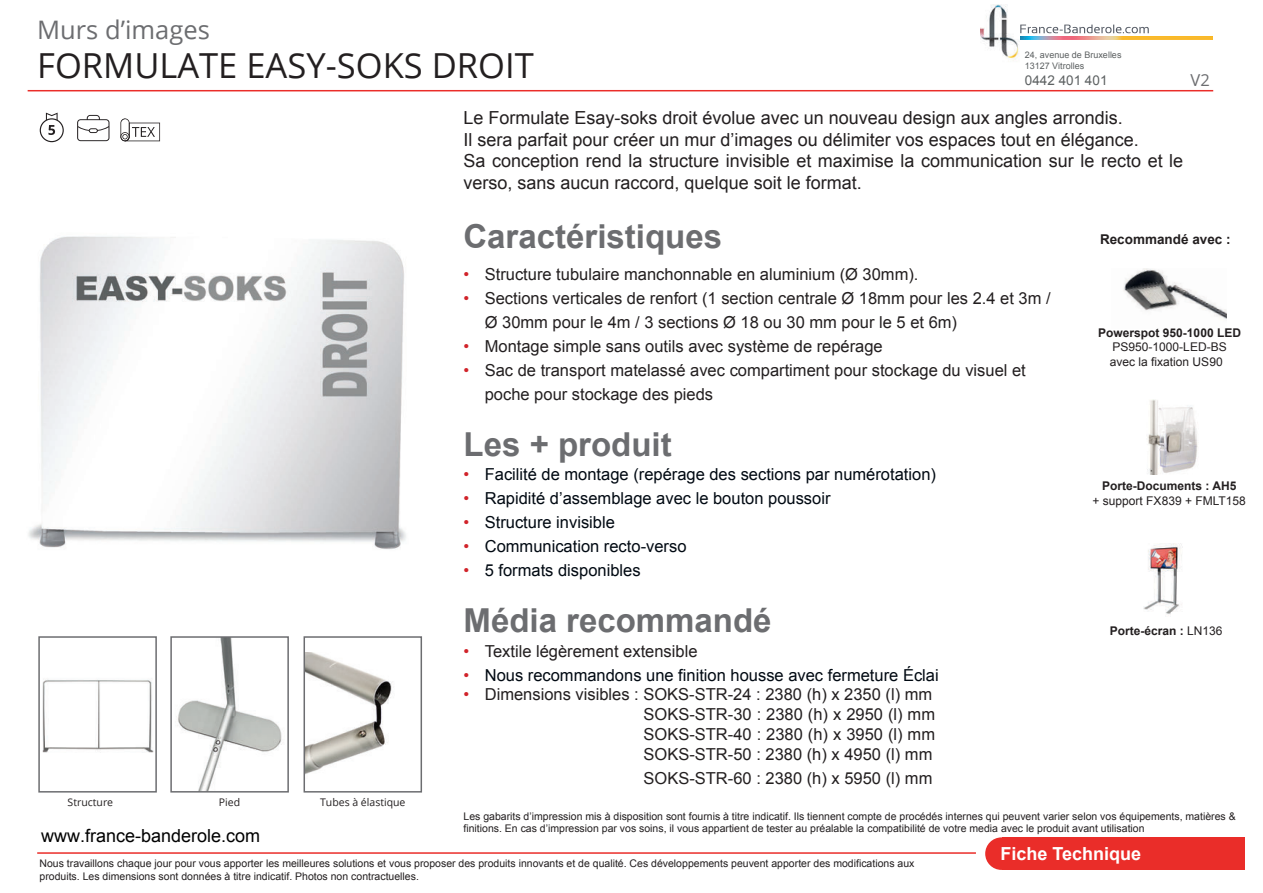
<style>
.page{position:relative;width:1263px;height:893px;background:#fff}
.page>*{position:absolute;margin:0;border:0;box-sizing:border-box;transform-origin:0 0}
.t1{font:34.5px "Open Sans";color:#231f20}
.t2{font:700 33px "Arial";color:#6c6d70}
.t3{font:25.5px "Open Sans";color:#6c6d70}
.t4{font:18px/21.6px "Arial";color:#231f20}
.t5{font:18px "Arial";color:#000}
.t6{font:700 18px "Arial";color:#fff}
.t7{font:16.5px/24px "Arial";color:#231f20}
.t8{font:16.5px "Arial";color:#000912}
.t9{font:16.5px "Open Sans";color:#6c6d70}
.t10{font:700 13.5px "Arial";color:#231f20}
.t11{font:13.5px "Arial";color:#5d6162}
.t12{font:700 12px "Arial";color:#231f20}
.t13{font:12px/14.4px "Arial";color:#231f20}
.t14{font:10.5px/12.6px "Arial";color:#231f20}
.t15{font:10.5px "Open Sans";color:#231f20}
.t16{font:9px/10.8px "Arial";color:#5d6162}
.s1{color:#d1232a}
.s2{font-weight:400}
</style>
<div class="page">
<hr style="left:28px;top:90px;width:1185px;height:1px;background:#ea2d29">
<img style="left:42px;top:679px;width:112px;height:74px">
<div style="left:38px;top:636px;width:119px;height:157px;border:2px solid #6c6d70"></div>
<img style="left:306px;top:652px;width:87px;height:122px">
<div style="left:303px;top:636px;width:119px;height:157px;border:2px solid #6c6d70"></div>
<div style="left:985px;top:837px;width:33px;height:33px;background:#ea2d29;border-radius:50%"></div>
<div style="left:1002px;top:837px;width:243px;height:33px;background:#ea2d29"></div>
<hr style="left:37px;top:852px;width:939px;height:2px;background:#ea2d29">
<svg style="left:40px;top:113px;width:24px;height:29px"></svg>
<img style="left:28px;top:236px;width:378px;height:314px">
<img style="left:177px;top:639px;width:105px;height:151px">
<div style="left:170px;top:636px;width:119px;height:157px;border:2px solid #6c6d70"></div>
<svg style="left:77px;top:115px;width:32px;height:26px"></svg>
<img style="left:1147px;top:400px;width:51px;height:74px">
<img style="left:1123px;top:269px;width:103px;height:50px">
<img style="left:1143px;top:544px;width:40px;height:71px">
<svg style="left:120px;top:118px;width:40px;height:23px"></svg>
<img style="left:980px;top:5px;width:232px;height:56px">
<img style="left:1020px;top:36px;width:193px;height:3px">
<img style="left:1020px;top:25px;width:129px;height:8px">
<h3 class="t3" style="left:37px;top:13px;width:174px">Murs d’images</h3>
<h1 class="t1" style="left:37px;top:42px;width:498px">FORMULATE EASY-SOKS DROIT</h1>
<p class="t16" style="left:1025px;top:50px;width:98px">24, avenue de Bruxelles<br>13127 Vitrolles</p>
<p class="t11" style="left:1025px;top:72px;width:84px">0442 401 401</p>
<h3 class="t9" style="left:1190px;top:69px;width:21px">V2</h3>
<p class="t4" style="left:463px;top:107px;width:721px">Le Formulate Esay-soks droit évolue avec un nouveau design aux angles arrondis.<br>Il sera parfait pour créer un mur d’images ou délimiter vos espaces tout en élégance.<br>Sa conception rend la structure invisible et maximise la communication sur le recto et le verso, sans aucun raccord, quelque soit le format.</p>
<p class="t15" style="left:68px;top:795px;width:47px">Structure</p>
<p class="t15" style="left:219px;top:795px;width:23px">Pied</p>
<p class="t15" style="left:320px;top:795px;width:87px">Tubes à élastique</p>
<h3 class="t5" style="left:41px;top:824px;width:221px">www.france-banderole.com</h3>
<h2 class="t2" style="left:463px;top:213px;width:260px">Caractéristiques</h2>
<h3 class="t7" style="left:463px;top:262px;width:456px"><span class="s1">•</span> Structure tubulaire manchonnable en aluminium (Ø 30mm).</h3>
<h3 class="t7" style="left:485px;top:286px;width:567px;text-indent:-21px"><span class="s1">•</span> Sections verticales de renfort (1 section centrale Ø 18mm pour les 2.4 et 3m /<br>Ø 30mm pour le 4m / 3 sections Ø 18 ou 30 mm pour le 5 et 6m)</h3>
<h3 class="t7" style="left:463px;top:334px;width:421px"><span class="s1">•</span> Montage simple sans outils avec système de repérage</h3>
<h3 class="t7" style="left:485px;top:358px;width:543px;text-indent:-21px"><span class="s1">•</span> Sac de transport matelassé avec compartiment pour stockage du visuel et poche pour stockage des pieds</h3>
<h2 class="t2" style="left:464px;top:421px;width:210px">Les + produit</h2>
<h3 class="t8" style="left:463px;top:464px;width:474px"><span class="s1">•</span> Facilité de montage (repérage des sections par numérotation)</h3>
<h3 class="t8" style="left:463px;top:488px;width:368px"><span class="s1">•</span> Rapidité d’assemblage avec le bouton poussoir</h3>
<h3 class="t8" style="left:463px;top:512px;width:153px"><span class="s1">•</span> Structure invisible</h3>
<h3 class="t8" style="left:463px;top:536px;width:224px"><span class="s1">•</span> Communication recto-verso</h3>
<h3 class="t8" style="left:463px;top:560px;width:179px"><span class="s1">•</span> 5 formats disponibles</h3>
<h2 class="t2" style="left:463px;top:597px;width:310px">Média recommandé</h2>
<h3 class="t7" style="left:463px;top:639px;width:236px"><span class="s1">•</span> Textile légèrement extensible</h3>
<h3 class="t8" style="left:463px;top:664px;width:477px"><span class="s1">•</span> Nous recommandons une finition housse avec fermeture Éclai</h3>
<h3 class="t7" style="left:463px;top:683px;width:470px"><span class="s1">•</span> Dimensions visibles : SOKS-STR-24 : 2380 (h) x 2350 (l) mm</h3>
<h3 class="t7" style="left:643px;top:705px;width:293px;line-height:19.8px;text-align:justify">SOKS-STR-30 : 2380 (h) x 2950 (l) mm SOKS-STR-40 : 2380 (h) x 3950 (l) mm SOKS-STR-50 : 2380 (h) x 4950 (l) mm</h3>
<h3 class="t7" style="left:643px;top:766px;width:290px">SOKS-STR-60 : 2380 (h) x 5950 (l) mm</h3>
<p class="t10" style="left:1100px;top:229px;width:132px">Recommandé avec :</p>
<p class="t12" style="left:1098px;top:324px;width:144px">Powerspot 950-1000 LED</p>
<p class="t13" style="left:1110px;top:340px;width:118px">PS950-1000-LED-BS avec la fixation US90</p>
<p class="t12" style="left:1102px;top:477px;width:136px">Porte-Documents : AH5</p>
<p class="t13" style="left:1092px;top:493px;width:155px">+ support FX839 + FMLT158</p>
<p class="t12" style="left:1110px;top:622px;width:114px">Porte-écran : <span class="s2">LN136</span></p>
<p class="t14" style="left:463px;top:810px;width:774px">Les gabarits d’impression mis à disposition sont fournis à titre indicatif. Ils tiennent compte de procédés internes qui peuvent varier selon vos équipements, matières &amp; finitions. En cas d’impression par vos soins, il vous appartient de tester au préalable la compatibilité de votre media avec le produit avant utilisation</p>
<p class="t14" style="left:40px;top:857px;width:876px">Nous travaillons chaque jour pour vous apporter les meilleures solutions et vous proposer des produits innovants et de qualité. Ces développements peuvent apporter des modifications aux produits. Les dimensions sont données à titre indicatif. Photos non contractuelles.</p>
<h3 class="t6" style="left:1000px;top:841px;width:142px">Fiche Technique</h3>
</div>
